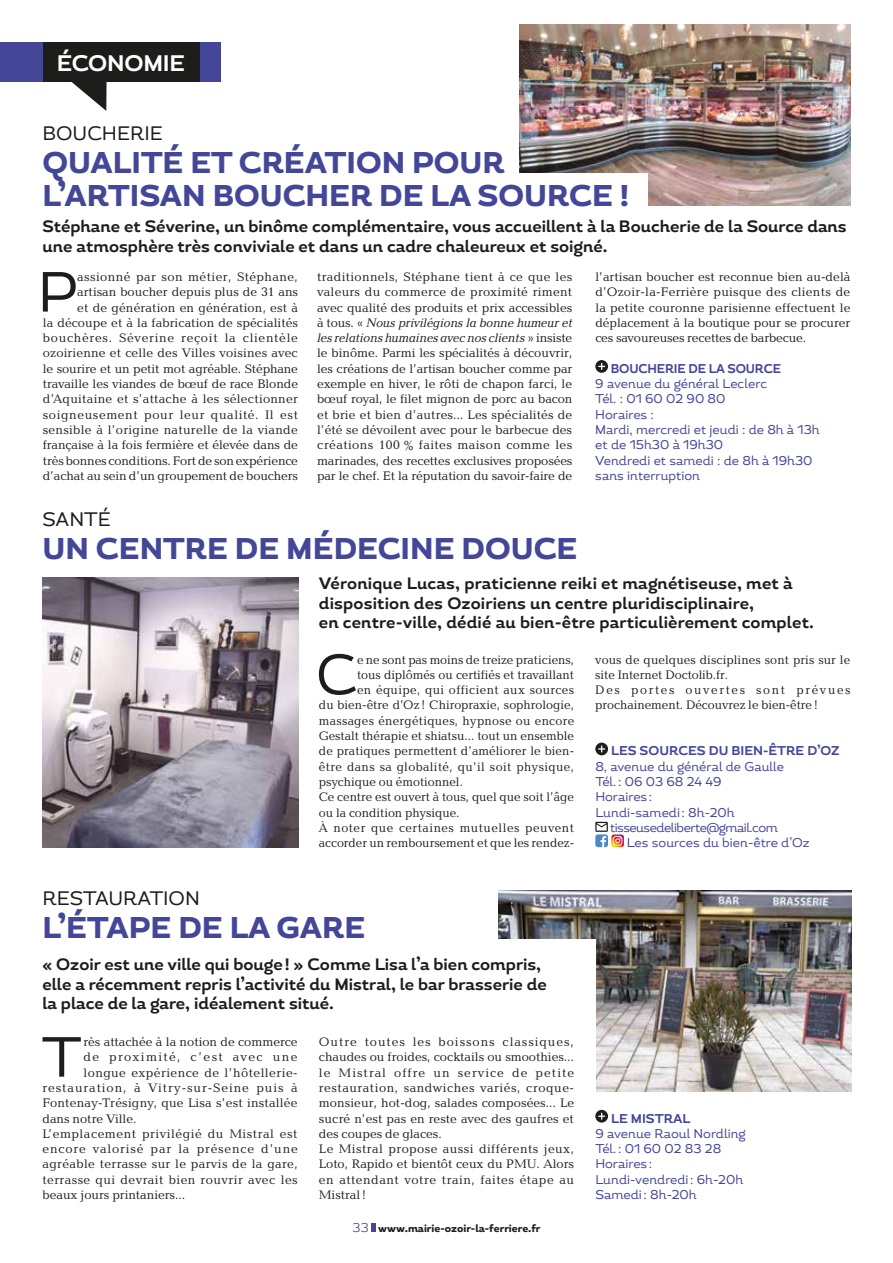
<style>
.page{position:relative;width:893px;height:1263px;background:#fff}
.page>*{position:absolute;margin:0;border:0;box-sizing:border-box;transform-origin:0 0}
.t1{font:56.4px "Magallanes";color:#1d1d1b}
.t2{font:800 30px/33px "Magallanes";color:#444798}
.t3{font:700 22.5px "Magallanes";letter-spacing:-.01em;color:#fff}
.t4{font:19.5px "Magallanes";color:#1d1d1b}
.t5{font:700 16.5px/19.8px "Magallanes";color:#1d1d1b}
.t6{font:12.75px/15.3px "Baltica";letter-spacing:.01em;color:#1d1d1b;text-align:justify}
.t7{font:12.75px/15.3px "Baltica";letter-spacing:.03em;color:#1d1d1b}
.t8{font:12.75px/15.3px "Magallanes";color:#444798}
.t9{font:12.75px "Baltica";letter-spacing:.035em;color:#1d1d1b}
.t10{font:12.75px "Baltica";letter-spacing:.045em;color:#1d1d1b}
.t11{font:12.75px/15.3px "Magallanes";letter-spacing:-.04em;color:#444798}
.t12{font:12.75px "Baltica";letter-spacing:.075em;color:#1d1d1b}
.t13{font:700 12.75px "Magallanes";color:#444798}
.t14{font:12.75px "Baltica";letter-spacing:.065em;color:#1d1d1b}
.t15{font:12.75px "Baltica";letter-spacing:.04em;color:#1d1d1b}
.t16{font:12.75px "Baltica";letter-spacing:.11em;color:#1d1d1b}
.t17{font:700 12.75px "Magallanes";color:#444798;scale:.95 1}
.t18{font:800 10.5px "Magallanes";color:#1d1d1b}
.s1{font-style:italic}
.s2{font-weight:300;font-size:12.75px;color:#444798}
</style>
<div class="page">
<img style="left:499px;top:890px;width:352px;height:201px">
<svg style="left:595px;top:743px;width:13px;height:12px"></svg>
<svg style="left:598px;top:745px;width:7px;height:7px"></svg>
<svg style="left:595px;top:822px;width:29px;height:25px"></svg>
<svg style="left:595px;top:360px;width:13px;height:13px"></svg>
<svg style="left:598px;top:363px;width:7px;height:7px"></svg>
<svg style="left:595px;top:1110px;width:13px;height:12px"></svg>
<svg style="left:598px;top:1113px;width:7px;height:7px"></svg>
<img style="left:520px;top:24px;width:330px;height:182px">
<img style="left:43px;top:577px;width:255px;height:271px">
<div style="left:465px;top:939px;width:130px;height:169px;background:#fff"></div>
<div style="left:516px;top:174px;width:131px;height:40px;background:#fff"></div>
<div style="left:371px;top:1223px;width:5px;height:9px;background:#444798"></div>
<div style="left:0;top:43px;width:43px;height:39px;background:#444798"></div>
<div style="left:199px;top:43px;width:22px;height:39px;background:#444798"></div>
<div style="left:43px;top:43px;width:156px;height:39px;background:#1d1d1b"></div>
<svg style="left:71px;top:82px;width:36px;height:29px"></svg>
<h3 class="t3" style="left:57px;top:49px;width:130px">ÉCONOMIE</h3>
<h3 class="t4" style="left:43px;top:121px;width:122px">BOUCHERIE</h3>
<h2 class="t2" style="left:43px;top:147px;width:588px">QUALITÉ ET CRÉATION POUR<br>L’ARTISAN BOUCHER DE LA SOURCE !</h2>
<p class="t5" style="left:43px;top:217px;width:806px">Stéphane et Séverine, un binôme complémentaire, vous accueillent à la Boucherie de la Source dans une atmosphère très conviviale et dans un cadre chaleureux et soigné.</p>
<h1 class="t1" style="left:38px;top:257px;width:42px">P</h1>
<p class="t6" style="left:43px;top:269px;width:257px;text-align:right">assionné par son métier, Stéphane, artisan boucher depuis plus de 31 ans<br>et de génération en génération, est à<br>la découpe et à la fabrication de spécialités bouchères. Séverine reçoit la clientèle ozoirienne et celle des Villes voisines avec le sourire et un petit mot agréable. Stéphane travaille les viandes de bœuf de race Blonde d’Aquitaine et s’attache à les sélectionner soigneusement pour leur qualité. Il est sensible à l’origine naturelle de la viande française à la fois fermière et élevée dans de très bonnes conditions. Fort de son expérience d’achat au sein d’un groupement de bouchers</p>
<p class="t6" style="left:317px;top:269px;width:257px">traditionnels, Stéphane tient à ce que les valeurs du commerce de proximité riment avec qualité des produits et prix accessibles à tous. « <span class="s1">Nous privilégions la bonne humeur et les relations humaines avec nos clients</span> » insiste le binôme. Parmi les spécialités à découvrir, les créations de l’artisan boucher comme par exemple en hiver, le rôti de chapon farci, le bœuf royal, le filet mignon de porc au bacon et brie et bien d’autres… Les spécialités de l’été se dévoilent avec pour le barbecue des créations 100 % faites maison comme les marinades, des recettes exclusives proposées par le chef. Et la réputation du savoir-faire de</p>
<p class="t6" style="left:595px;top:269px;width:257px">l’artisan boucher est reconnue bien au-delà d’Ozoir-la-Ferrière puisque des clients de la petite couronne parisienne effectuent le déplacement à la boutique pour se procurer ces savoureuses recettes de barbecue.</p>
<p class="t17" style="left:611px;top:360px;width:181px">BOUCHERIE DE LA SOURCE</p>
<p class="t8" style="left:595px;top:376px;width:226px">9 avenue du général Leclerc<br>Tél. : 01 60 02 90 80<br>Horaires :<br>Mardi, mercredi et jeudi : de 8h à 13h et de 15h30 à 19h30<br>Vendredi et samedi : de 8h à 19h30 sans interruption</p>
<h3 class="t4" style="left:43px;top:507px;width:70px">SANTÉ</h3>
<h2 class="t2" style="left:43px;top:534px;width:536px">UN CENTRE DE MÉDECINE DOUCE</h2>
<p class="t5" style="left:319px;top:574px;width:497px">Véronique Lucas, praticienne reiki et magnétiseuse, met à disposition des Ozoiriens un centre pluridisciplinaire,<br>en centre-ville, dédié au bien-être particulièrement complet.</p>
<h1 class="t1" style="left:316px;top:639px;width:43px">C</h1>
<p class="t6" style="left:357px;top:652px;width:219px">e ne sont pas moins de treize praticiens,</p>
<p class="t6" style="left:357px;top:667px;width:219px">tous diplômés ou certifiés et travaillant</p>
<p class="t7" style="left:357px;top:683px;width:219px">en équipe, qui officient aux sources</p>
<p class="t6" style="left:319px;top:698px;width:257px">du bien-être d’Oz ! Chiropraxie, sophrologie,</p>
<p class="t6" style="left:319px;top:713px;width:257px">massages énergétiques, hypnose ou encore</p>
<p class="t6" style="left:319px;top:728px;width:257px">Gestalt thérapie et shiatsu… tout un ensemble</p>
<p class="t6" style="left:319px;top:744px;width:257px">de pratiques permettent d’améliorer le bien-</p>
<p class="t9" style="left:319px;top:758px;width:257px">être dans sa globalité, qu’il soit physique,</p>
<p class="t6" style="left:319px;top:774px;width:146px">psychique ou émotionnel.</p>
<p class="t6" style="left:319px;top:790px;width:257px">Ce centre est ouvert à tous, quel que soit l’âge</p>
<p class="t6" style="left:319px;top:805px;width:142px">ou la condition physique.</p>
<p class="t10" style="left:319px;top:820px;width:257px">À noter que certaines mutuelles peuvent</p>
<p class="t6" style="left:319px;top:836px;width:257px">accorder un remboursement et que les rendez-</p>
<h3 class="t4" style="left:43px;top:886px;width:159px">RESTAURATION</h3>
<h2 class="t2" style="left:43px;top:912px;width:324px">L’ÉTAPE DE LA GARE</h2>
<p class="t5" style="left:43px;top:954px;width:506px">« Ozoir est une ville qui bouge! » Comme Lisa l’a bien compris, elle a récemment repris l’activité du Mistral, le bar brasserie de la place de la gare, idéalement situé.</p>
<h1 class="t1" style="left:42px;top:1022px;width:41px">T</h1>
<p class="t6" style="left:83px;top:1034px;width:216px">rès attachée à la notion de commerce</p>
<p class="t16" style="left:83px;top:1049px;width:216px">de proximité, c’est avec une</p>
<p class="t15" style="left:83px;top:1064px;width:216px">longue expérience de l’hôtellerie-</p>
<p class="t12" style="left:43px;top:1080px;width:257px">restauration, à Vitry-sur-Seine puis à</p>
<p class="t6" style="left:43px;top:1096px;width:257px">Fontenay-Trésigny, que Lisa s’est installée</p>
<p class="t6" style="left:43px;top:1111px;width:95px">dans notre Ville.</p>
<p class="t10" style="left:43px;top:1126px;width:257px">L’emplacement privilégié du Mistral est</p>
<p class="t14" style="left:43px;top:1141px;width:257px">encore valorisé par la présence d’une</p>
<p class="t7" style="left:43px;top:1157px;width:257px">agréable terrasse sur le parvis de la gare,</p>
<p class="t9" style="left:43px;top:1171px;width:257px">terrasse qui devrait bien rouvrir avec les</p>
<p class="t6" style="left:43px;top:1187px;width:144px">beaux jours printaniers…</p>
<p class="t7" style="left:319px;top:1034px;width:257px">Outre toutes les boissons classiques, chaudes ou froides, cocktails ou smoothies… le Mistral offre un service de petite restauration, sandwiches variés, croque&shy;monsieur, hot-dog, salades composées… Le sucré n’est pas en reste avec des gaufres et des coupes de glaces.<br>Le Mistral propose aussi différents jeux, Loto, Rapido et bientôt ceux du PMU. Alors en attendant votre train, faites étape au Mistral!</p>
<p class="t18" style="left:353px;top:1222px;width:189px"><span class="s2">33</span> www.mairie-ozoir-la-ferriere.fr</p>
<p class="t6" style="left:595px;top:652px;width:257px;text-align:left">vous de quelques disciplines sont pris sur le site Internet Doctolib.fr.<br>Des portes ouvertes sont prévues prochainement. Découvrez le bien-être!</p>
<p class="t13" style="left:611px;top:743px;width:230px">LES SOURCES DU BIEN-ÊTRE D’OZ</p>
<p class="t8" style="left:595px;top:759px;width:190px">8, avenue du général de Gaulle<br>Tél.: 06 03 68 24 49<br>Horaires:<br>Lundi-samedi: 8h-20h</p>
<p class="t11" style="left:627px;top:820px;width:184px;text-indent:-17px">tisseusedeliberte@gmail.com<br>Les sources du bien-être d’Oz</p>
<p class="t13" style="left:611px;top:1110px;width:81px">LE MISTRAL</p>
<p class="t8" style="left:595px;top:1126px;width:152px">9 avenue Raoul Nordling<br>Tél.: 01 60 02 83 28<br>Horaires:<br>Lundi-vendredi: 6h-20h<br>Samedi: 8h-20h</p>
</div>
